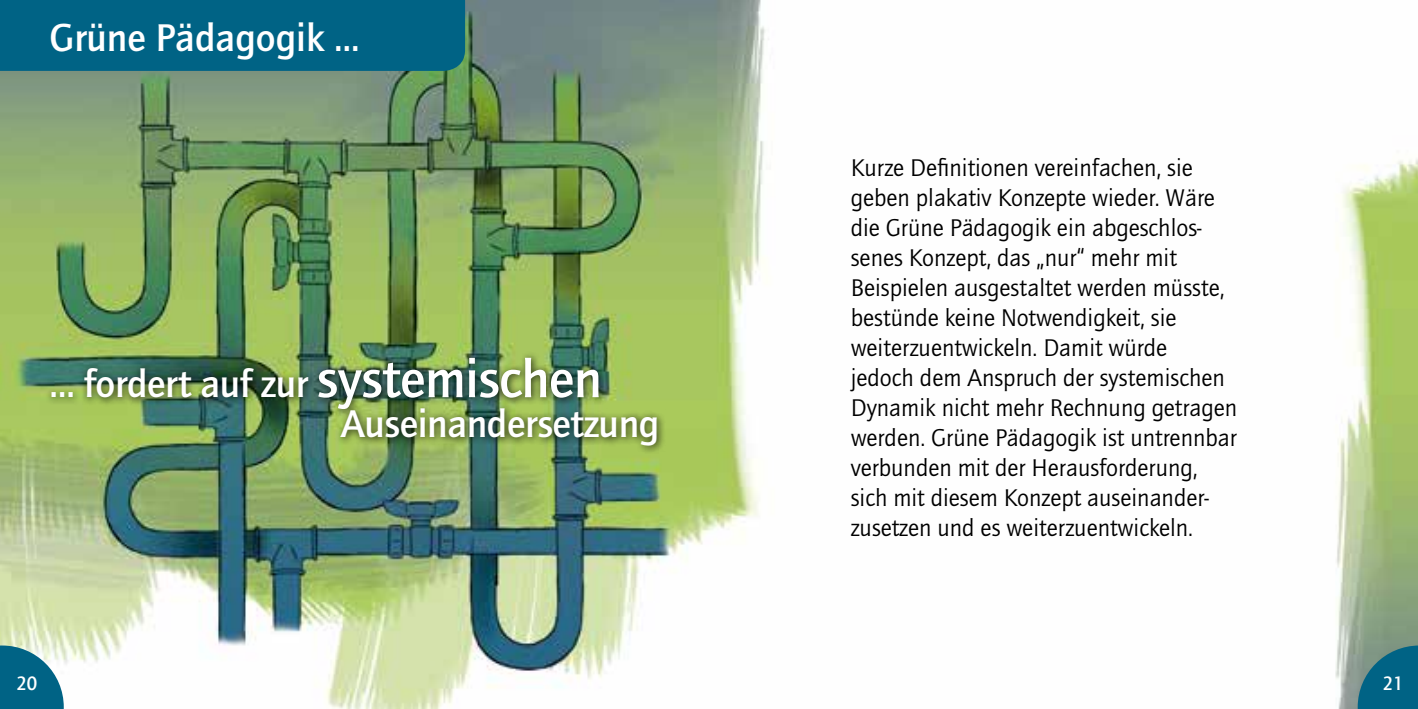
<style>
.page{position:relative;width:1418px;height:709px;background:#fff}
.page>*{position:absolute;margin:0;border:0;box-sizing:border-box;transform-origin:0 0}
.t1{font:700 40px/40px "Quay Itc T";letter-spacing:-.01em;color:#fff}
.t2{font:25px/30px "Quay Itc T";color:#000}
.t3{font:500 20px "Quay Sans";color:#fff;scale:.95 1}
.s1{font-size:55px}
</style>
<div class="page">
<img style="left:0;top:0;width:765px;height:709px">
<img style="left:1335px;top:158px;width:82px;height:551px">
<div style="left:45px;top:351px;width:620px;height:104px;background:#000;opacity:.75"></div>
<div style="left:0;top:0;width:465px;height:71px;background:#006385"></div>
<svg style="left:0;top:645px;width:64px;height:64px;background:#33829a"></svg>
<svg style="left:1357px;top:645px;width:60px;height:64px;background:#1e6f85"></svg>
<h1 class="t1" style="left:50px;top:17px;width:311px">Grüne Pädagogik …</h1>
<h1 class="t1" style="left:341px;top:363px;width:320px;text-indent:-291px">… fordert auf zur <span class="s1">systemischen<br></span>Auseinandersetzung</h1>
<p class="t2" style="left:850px;top:152px;width:388px">Kurze Definitionen vereinfachen, sie geben plakativ Konzepte wieder. Wäre die Grüne Pädagogik ein abgeschlos&shy;senes Konzept, das „nur“ mehr mit Beispielen ausgestaltet werden müsste, bestünde keine Notwendigkeit, sie weiterzuentwickeln. Damit würde<br>jedoch dem Anspruch der systemischen Dynamik nicht mehr Rechnung getragen werden. Grüne Pädagogik ist untrennbar verbunden mit der Herausforderung, sich mit diesem Konzept auseinander&shy;zusetzen und es weiterzuentwickeln.</p>
<p class="t3" style="left:16px;top:672px;width:23px">20</p>
<p class="t3" style="left:1382px;top:672px;width:23px">21</p>
</div>
